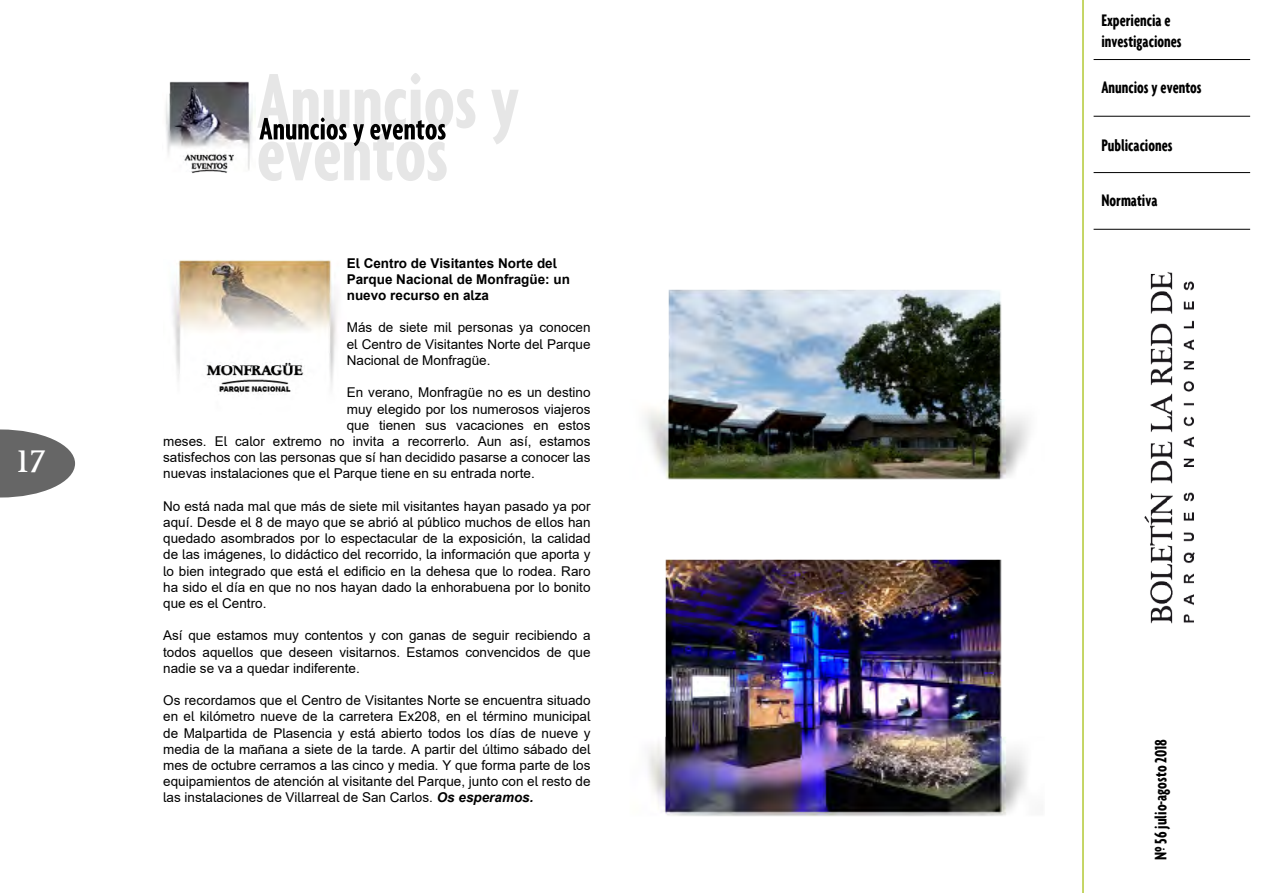
<style>
.page{position:relative;width:1263px;height:893px;background:#fff}
.page>*{position:absolute;margin:0;border:0;box-sizing:border-box;transform-origin:0 0}
.t1{font:30px "Palermo";color:#fff}
.t2{font:700 extra-condensed 18px/21.6px "Agenda";color:#000}
.t3{font:13.5px/16.2px "Arial";color:#000;text-align:justify}
.t4{font:700 13.5px/16.2px "Arial";color:#000}
.s1{font-weight:700;font-style:italic}
</style>
<div class="page">
<svg style="left:0;top:429px;width:75px;height:68px"></svg>
<img style="left:1126px;top:115px;width:83px;height:509px">
<hr style="left:1082px;top:0;width:2px;height:893px;background:#b3c935">
<hr style="left:1093px;top:59px;width:157px;height:1px;background:#000">
<hr style="left:1093px;top:172px;width:157px;height:1px;background:#000">
<hr style="left:1093px;top:116px;width:157px;height:1px;background:#000">
<hr style="left:1093px;top:229px;width:157px;height:1px;background:#000">
<svg style="left:257px;top:73px;width:262px;height:108px"></svg>
<img style="left:165px;top:81px;width:88px;height:92px">
<img style="left:172px;top:260px;width:165px;height:135px">
<img style="left:645px;top:289px;width:384px;height:191px">
<img style="left:648px;top:559px;width:379px;height:258px">
<h1 class="t1" style="left:14px;top:444px;width:34px">17</h1>
<p class="t4" style="left:347px;top:255px;width:225px">El Centro de Visitantes Norte del<br>Parque Nacional de Monfragüe: un nuevo recurso en alza</p>
<p class="t3" style="left:347px;top:320px;width:245px">Más de siete mil personas ya conocen el Centro de Visitantes Norte del Parque Nacional de Monfragüe.</p>
<p class="t3" style="left:347px;top:384px;width:245px">En verano, Monfragüe no es un destino</p>
<p class="t3" style="left:347px;top:401px;width:245px">muy elegido por los numerosos viajeros</p>
<p class="t3" style="left:347px;top:417px;width:245px">que tienen sus vacaciones en estos</p>
<p class="t3" style="left:163px;top:433px;width:429px">meses. El calor extremo no invita a recorrerlo. Aun así, estamos</p>
<p class="t3" style="left:163px;top:449px;width:429px">satisfechos con las personas que sí han decidido pasarse a conocer las</p>
<p class="t3" style="left:163px;top:465px;width:373px">nuevas instalaciones que el Parque tiene en su entrada norte.</p>
<p class="t3" style="left:163px;top:498px;width:429px">No está nada mal que más de siete mil visitantes hayan pasado ya por aquí. Desde el 8 de mayo que se abrió al público muchos de ellos han quedado asombrados por lo espectacular de la exposición, la calidad de las imágenes, lo didáctico del recorrido, la información que aporta y lo bien integrado que está el edificio en la dehesa que lo rodea. Raro ha sido el día en que no nos hayan dado la enhorabuena por lo bonito que es el Centro.</p>
<p class="t3" style="left:163px;top:627px;width:429px">Así que estamos muy contentos y con ganas de seguir recibiendo a todos aquellos que deseen visitarnos. Estamos convencidos de que nadie se va a quedar indiferente.</p>
<p class="t3" style="left:163px;top:692px;width:429px">Os recordamos que el Centro de Visitantes Norte se encuentra situado en el kilómetro nueve de la carretera Ex208, en el término municipal de Malpartida de Plasencia y está abierto todos los días de nueve y media de la mañana a siete de la tarde. A partir del último sábado del mes de octubre cerramos a las cinco y media. Y que forma parte de los equipamientos de atención al visitante del Parque, junto con el resto de las instalaciones de Villarreal de San Carlos. <span class="s1">Os esperamos.</span></p>
<h2 class="t2" style="left:1101px;top:9px;width:82px">Experiencia e investigaciones</h2>
<h2 class="t2" style="left:1101px;top:76px;width:102px">Anuncios y eventos</h2>
<h2 class="t2" style="left:1101px;top:134px;width:73px">Publicaciones</h2>
<h2 class="t2" style="left:1101px;top:189px;width:58px">Normativa</h2>
<h2 class="t2" style="left:1149px;top:860px;width:123px;rotate:-90deg">Nº 56 julio-agosto 2018</h2>
</div>
